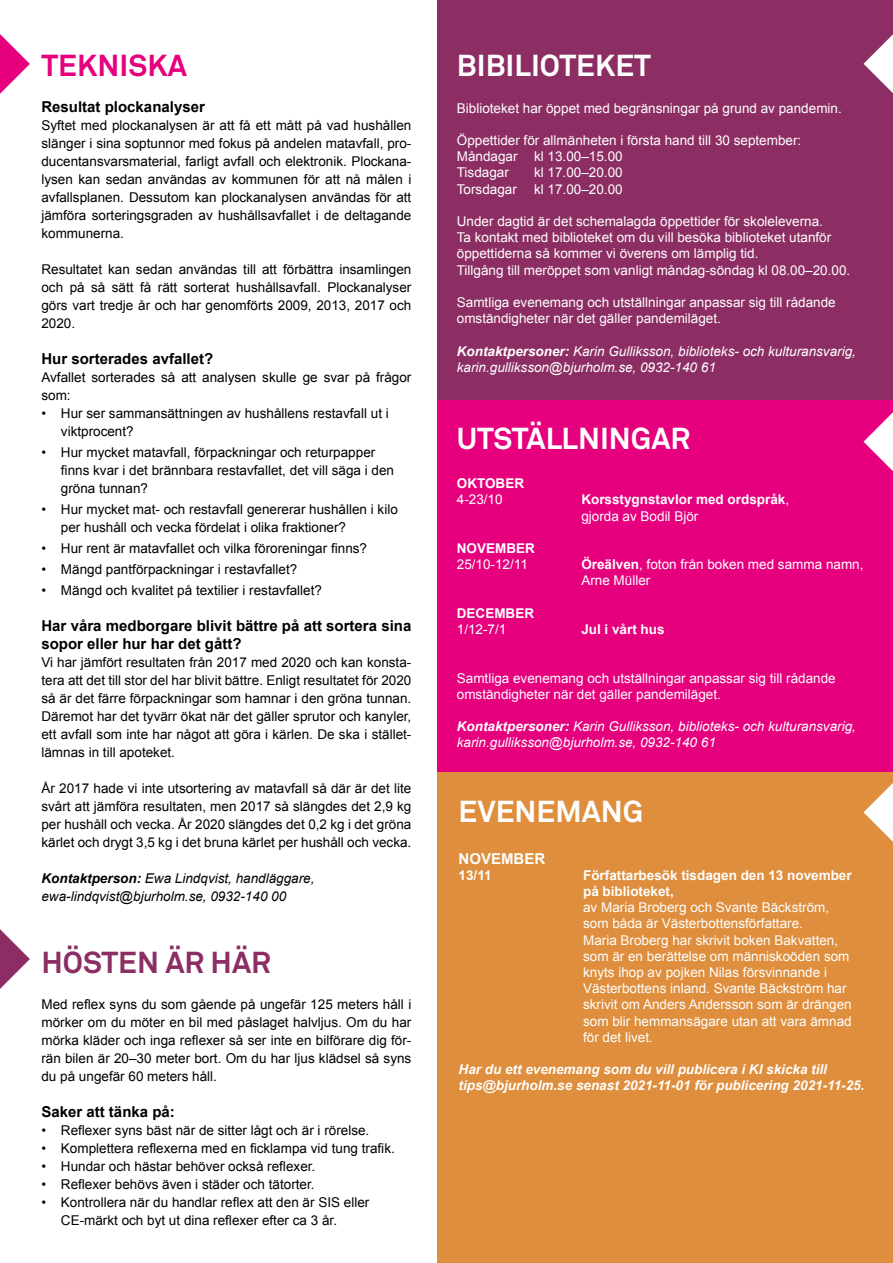
<style>
.page{position:relative;width:893px;height:1263px;background:#fff}
.page>*{position:absolute;margin:0;border:0;box-sizing:border-box;transform-origin:0 0}
.t1{font:700 30px "Akkurat";color:#fff}
.t2{font:700 30px "Akkurat";color:#8c2e63}
.t3{font:700 30px "Akkurat";color:#e6007d}
.t4{font:700 15px/18px "Arial";color:#000}
.t5{font:700 15px "Arial";color:#fff}
.t6{font:13.5px/18px "Arial";color:#000;text-align:justify}
.t7{font:13.5px/16.2px "Arial";color:#fff}
.t8{font:italic 13.5px/16.2px "Arial";color:#fff}
.t9{font:700 13.5px/16.2px "Arial";color:#fff}
.t10{font:italic 700 13.5px/16.2px "Arial";color:#fff}
.t11{font:italic 13.5px/18px "Arial";color:#000}
.s1{font-weight:700}
.s2{font-weight:400}
</style>
<div class="page">
<div style="left:437px;top:0;width:456px;height:401px;background:#8c2e63"></div>
<svg style="left:863px;top:34px;width:30px;height:59px"></svg>
<div style="left:437px;top:772px;width:456px;height:491px;background:#de8e3c"></div>
<div style="left:437px;top:401px;width:456px;height:371px;background:#e6007d"></div>
<svg style="left:863px;top:412px;width:30px;height:59px"></svg>
<svg style="left:863px;top:783px;width:30px;height:59px"></svg>
<svg style="left:0;top:34px;width:30px;height:60px"></svg>
<svg style="left:0;top:929px;width:30px;height:60px"></svg>
<h1 class="t3" style="left:41px;top:46px;width:147px">TEKNISKA</h1>
<p class="t4" style="left:41px;top:98px;width:165px">Resultat plockanalyser</p>
<p class="t6" style="left:41px;top:116px;width:371px">Syftet med plockanalysen är att få ett mått på vad hushållen slänger i sina soptunnor med fokus på andelen matavfall, pro&shy;ducentansvarsmaterial, farligt avfall och elektronik. Plockana&shy;lysen kan sedan användas av kommunen för att nå målen i avfallsplanen. Dessutom kan plockanalysen användas för att jämföra sorteringsgraden av hushållsavfallet i de deltagande kommunerna.</p>
<p class="t6" style="left:41px;top:260px;width:371px">Resultatet kan sedan användas till att förbättra insamlingen och på så sätt få rätt sorterat hushållsavfall. Plockanalyser görs vart tredje år och har genomförts 2009, 2013, 2017 och 2020.</p>
<p class="t4" style="left:41px;top:350px;width:173px">Hur sorterades avfallet?</p>
<p class="t6" style="left:41px;top:368px;width:371px">Avfallet sorterades så att analysen skulle ge svar på frågor som:</p>
<p class="t6" style="left:61px;top:404px;width:329px;text-indent:-19px">• Hur ser sammansättningen av hushållens restavfall ut i viktprocent?</p>
<p class="t6" style="left:61px;top:443px;width:335px;text-align:left;text-indent:-19px">• Hur mycket matavfall, förpackningar och returpapper finns kvar i det brännbara restavfallet, det vill säga i den gröna tunnan?</p>
<p class="t6" style="left:61px;top:500px;width:338px;text-indent:-19px">• Hur mycket mat- och restavfall genererar hushållen i kilo per hushåll och vecka fördelat i olika fraktioner?</p>
<p class="t6" style="left:41px;top:539px;width:327px">• Hur rent är matavfallet och vilka föroreningar finns?</p>
<p class="t6" style="left:41px;top:560px;width:257px">• Mängd pantförpackningar i restavfallet?</p>
<p class="t6" style="left:41px;top:581px;width:282px">• Mängd och kvalitet på textilier i restavfallet?</p>
<p class="t4" style="left:41px;top:617px;width:371px">Har våra medborgare blivit bättre på att sortera sina sopor eller hur har det gått?</p>
<p class="t6" style="left:41px;top:653px;width:371px">Vi har jämfört resultaten från 2017 med 2020 och kan konsta&shy;tera att det till stor del har blivit bättre. Enligt resultatet för 2020 så är det färre förpackningar som hamnar i den gröna tunnan.<br>Däremot har det tyvärr ökat när det gäller sprutor och kanyler, ett avfall som inte har något att göra i kärlen. De ska i stället&shy;lämnas in till apoteket.</p>
<p class="t6" style="left:41px;top:779px;width:371px">År 2017 hade vi inte utsortering av matavfall så där är det lite svårt att jämföra resultaten, men 2017 så slängdes det 2,9 kg per hushåll och vecka. År 2020 slängdes det 0,2 kg i det gröna kärlet och drygt 3,5 kg i det bruna kärlet per hushåll och vecka.</p>
<p class="t11" style="left:41px;top:869px;width:275px"><span class="s1">Kontaktperson:</span> Ewa Lindqvist, handläggare, ewa-lindqvist@bjurholm.se, 0932-140 00</p>
<h1 class="t2" style="left:41px;top:943px;width:231px">HÖSTEN ÄR HÄR</h1>
<p class="t6" style="left:41px;top:995px;width:371px">Med reflex syns du som gående på ungefär 125 meters håll i mörker om du möter en bil med påslaget halvljus. Om du har mörka kläder och inga reflexer så ser inte en bilförare dig för&shy;rän bilen är 20–30 meter bort. Om du har ljus klädsel så syns du på ungefär 60 meters håll.</p>
<p class="t4" style="left:41px;top:1103px;width:135px">Saker att tänka på:</p>
<p class="t6" style="left:41px;top:1121px;width:329px">• Reflexer syns bäst när de sitter lågt och är i rörelse.</p>
<p class="t6" style="left:41px;top:1139px;width:355px">• Komplettera reflexerna med en ficklampa vid tung trafik.</p>
<p class="t6" style="left:41px;top:1157px;width:275px">• Hundar och hästar behöver också reflexer.</p>
<p class="t6" style="left:41px;top:1175px;width:275px">• Reflexer behövs även i städer och tätorter.</p>
<p class="t6" style="left:61px;top:1193px;width:310px;text-indent:-19px">• Kontrollera när du handlar reflex att den är SIS eller<br>CE-märkt och byt ut dina reflexer efter ca 3 år.</p>
<h1 class="t1" style="left:457px;top:46px;width:196px">BIBILIOTEKET</h1>
<p class="t7" style="left:457px;top:100px;width:386px">Biblioteket har öppet med begränsningar på grund av pandemin.</p>
<p class="t7" style="left:457px;top:132px;width:346px">Öppettider för allmänheten i första hand till 30 september:<br>Måndagar kl 13.00–15.00<br>Tisdagar</p>
<p class="t7" style="left:534px;top:165px;width:90px">kl 17.00–20.00</p>
<p class="t7" style="left:457px;top:181px;width:62px">Torsdagar</p>
<p class="t7" style="left:534px;top:181px;width:90px">kl 17.00–20.00</p>
<p class="t7" style="left:457px;top:213px;width:395px">Under dagtid är det schemalagda öppettider för skoleleverna.<br>Ta kontakt med biblioteket om du vill besöka biblioteket utanför öppettiderna så kommer vi överens om lämplig tid.<br>Tillgång till meröppet som vanligt måndag-söndag kl 08.00–20.00.</p>
<p class="t7" style="left:457px;top:294px;width:380px">Samtliga evenemang och utställningar anpassar sig till rådande omständigheter när det gäller pandemiläget.</p>
<p class="t8" style="left:457px;top:343px;width:401px"><span class="s1">Kontaktpersoner:</span> Karin Gulliksson, biblioteks- och kulturansvarig, karin.gulliksson@bjurholm.se, 0932-140 61</p>
<h1 class="t1" style="left:457px;top:420px;width:235px">UTSTÄLLNINGAR</h1>
<p class="t9" style="left:457px;top:476px;width:69px">OKTOBER</p>
<p class="t7" style="left:457px;top:492px;width:47px">4-23/10</p>
<p class="t9" style="left:581px;top:492px;width:209px">Korsstygnstavlor med ordspråk<span class="s2">, gjorda av Bodil Björ</span></p>
<p class="t9" style="left:457px;top:541px;width:80px">NOVEMBER</p>
<p class="t7" style="left:457px;top:556px;width:73px">25/10-12/11</p>
<p class="t7" style="left:581px;top:556px;width:284px"><span class="s1">Öreälven</span>, foton från boken med samma namn,<br>Arne Müller</p>
<p class="t9" style="left:457px;top:605px;width:79px">DECEMBER</p>
<p class="t7" style="left:457px;top:621px;width:51px">1/12-7/1</p>
<p class="t9" style="left:581px;top:622px;width:85px">Jul i vårt hus</p>
<p class="t7" style="left:457px;top:670px;width:380px">Samtliga evenemang och utställningar anpassar sig till rådande omständigheter när det gäller pandemiläget.</p>
<p class="t8" style="left:457px;top:719px;width:401px"><span class="s1">Kontaktpersoner:</span> Karin Gulliksson, biblioteks- och kulturansvarig, karin.gulliksson@bjurholm.se, 0932-140 61</p>
<h1 class="t1" style="left:459px;top:792px;width:186px">EVENEMANG</h1>
<p class="t5" style="left:459px;top:848px;width:88px">NOVEMBER</p>
<p class="t9" style="left:459px;top:867px;width:35px">13/11</p>
<p class="t9" style="left:583px;top:867px;width:270px">Författarbesök tisdagen den 13 november på biblioteket,</p>
<p class="t7" style="left:583px;top:899px;width:270px">av Maria Broberg och Svante Bäckström, som båda är Västerbottensförfattare.<br>Maria Broberg har skrivit boken Bakvatten, som är en berättelse om människoöden som knyts ihop av pojken Nilas försvinnande i Västerbottens inland. Svante Bäckström har skrivit om Anders Andersson som är drängen som blir hemmansägare utan att vara ämnad för det livet.</p>
<p class="t10" style="left:459px;top:1062px;width:407px">Har du ett evenemang som du vill publicera i KI skicka till tips@bjurholm.se senast 2021-11-01 för publicering 2021-11-25.</p>
</div>
